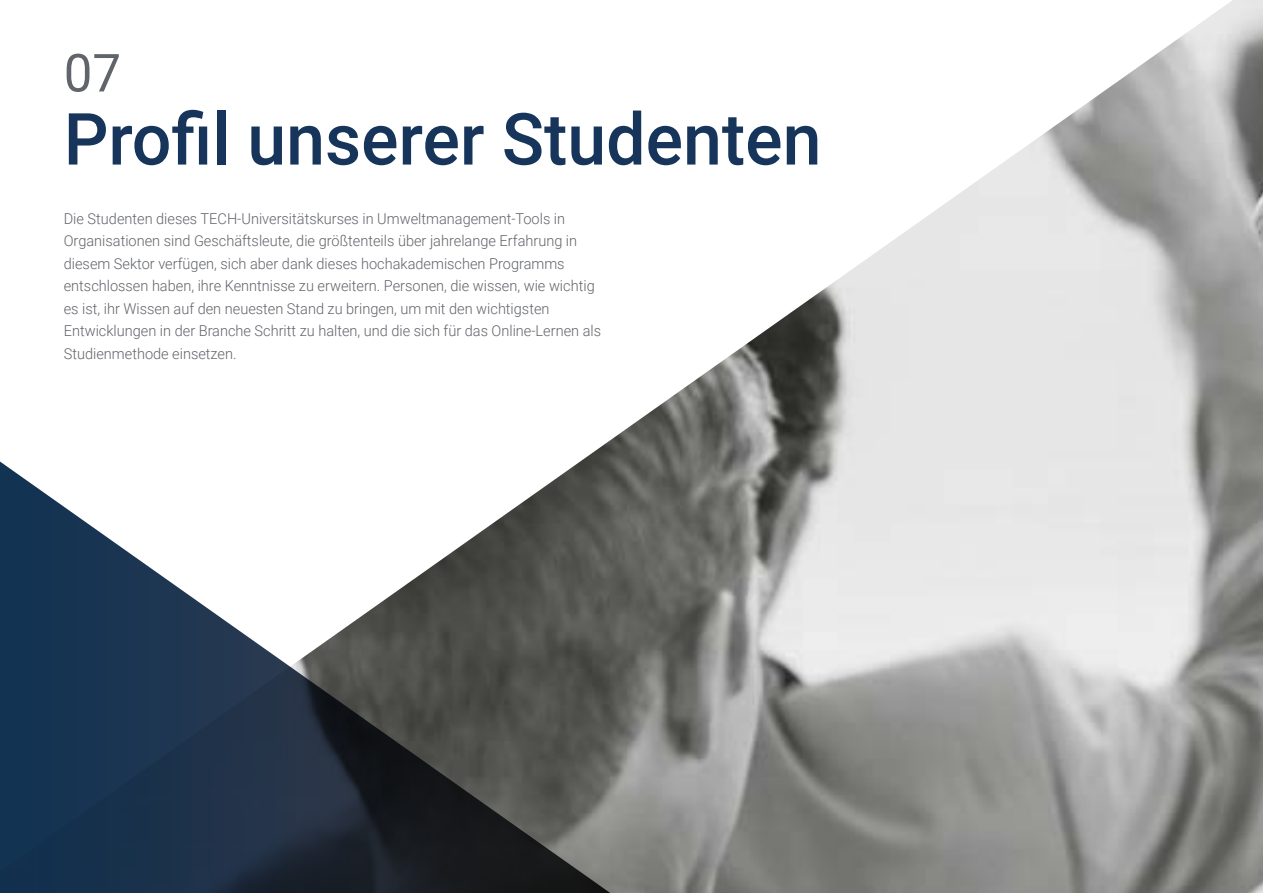
<style>
.page{position:relative;width:1263px;height:893px;background:#fff}
.page>*{position:absolute;margin:0;border:0;box-sizing:border-box;transform-origin:0 0}
.t1{font:500 72px "Roboto";color:#17355b}
.t2{font:52.5px "Roboto";color:#61646a}
.t3{font:300 15px/22.5px "Roboto";color:#61646a}
</style>
<div class="page">
<img style="left:602px;top:0;width:661px;height:893px">
<svg style="left:0;top:446px;width:640px;height:447px"></svg>
<h2 class="t2" style="left:64px;top:36px;width:59px">07</h2>
<h1 class="t1" style="left:64px;top:89px;width:759px">Profil unserer Studenten</h1>
<p class="t3" style="left:64px;top:207px;width:539px">Die Studenten dieses TECH-Universitätskurses in Umweltmanagement-Tools in Organisationen sind Geschäftsleute, die größtenteils über jahrelange Erfahrung in diesem Sektor verfügen, sich aber dank dieses hochakademischen Programms entschlossen haben, ihre Kenntnisse zu erweitern. Personen, die wissen, wie wichtig es ist, ihr Wissen auf den neuesten Stand zu bringen, um mit den wichtigsten Entwicklungen in der Branche Schritt zu halten, und die sich für das Online-Lernen als Studienmethode einsetzen.</p>
</div>
